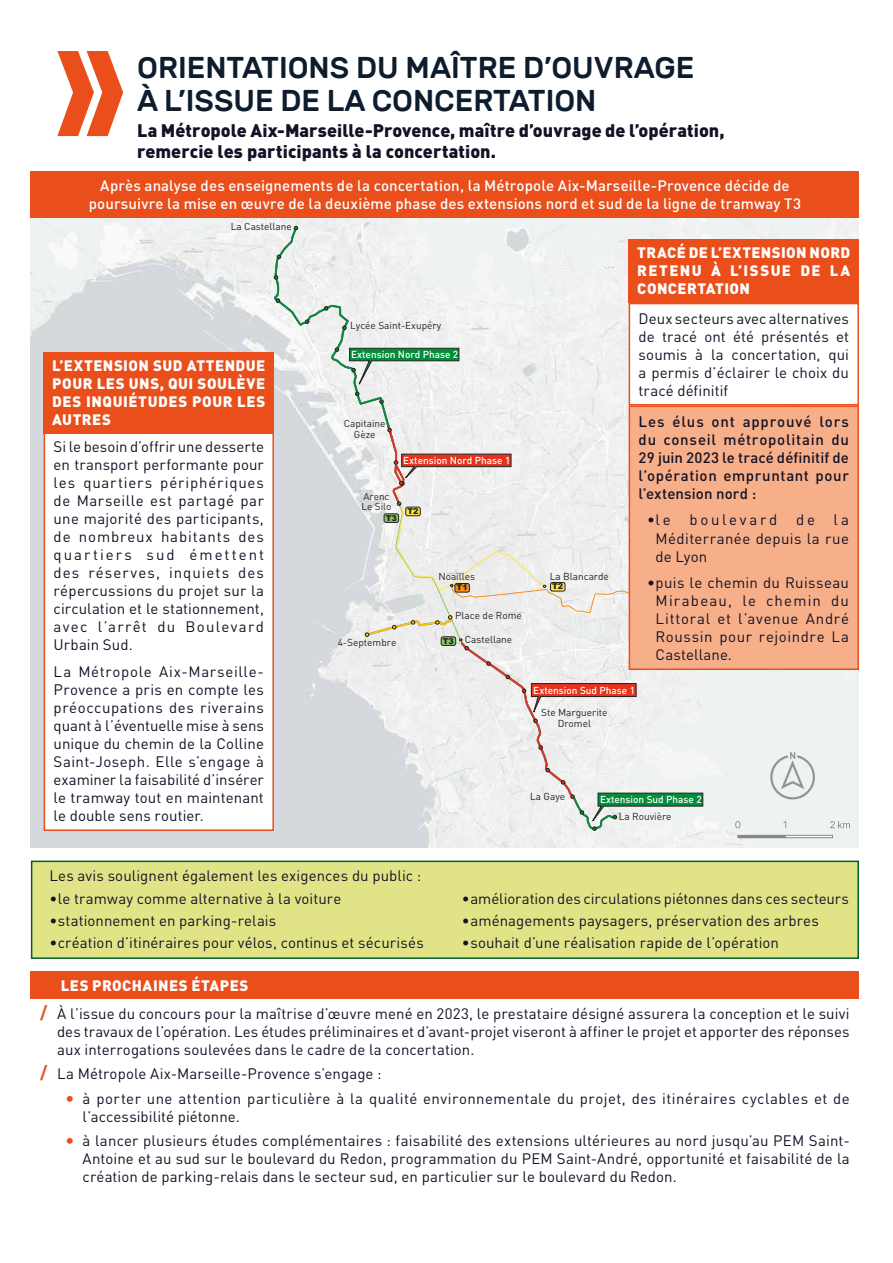
<style>
.page{position:relative;width:893px;height:1263px;background:#fff}
.page>*{position:absolute;margin:0;border:0;box-sizing:border-box;transform-origin:0 0}
.t1{font:500 30px/33px "Rubik";color:#0d1d2d}
.t2{font:900 18px/21.6px "DIN Pro";color:#131125}
.t3{font:15px/18px "DIN Pro";letter-spacing:.01em;color:#131125;text-align:justify}
.t4{font:500 15px/18px "DIN Pro";letter-spacing:.005em;color:#fff;text-align:center}
.t5{font:900 15px/18px "DIN Pro";letter-spacing:.035em;color:#fff;text-align:justify}
.t6{font:15px/18px "DIN Pro";letter-spacing:.03em;color:#131125}
.t7{font:500 15px/18px "DIN Pro";letter-spacing:.035em;color:#131125;text-align:justify}
.t8{font:10.05px/10.8px "DIN Pro";color:#232321;text-align:center}
.t9{font:500 10.05px "DIN Pro";color:#fff}
.t10{font:900 8.1px "Arial";color:#222221}
.s1{font-weight:700;font-size:18px;color:#e94e1b}
</style>
<div class="page">
<img style="left:31px;top:217px;width:828px;height:631px">
<div style="left:737px;top:835px;width:96px;height:3px;border:1px solid #878787"></div>
<svg style="left:735px;top:821px;width:5px;height:7px"></svg>
<svg style="left:783px;top:821px;width:3px;height:7px"></svg>
<svg style="left:830px;top:821px;width:20px;height:7px"></svg>
<svg style="left:273px;top:225px;width:430px;height:606px"></svg>
<div style="left:455px;top:583px;width:14px;height:9px;background:#f68e1e;border-radius:2px"></div>
<div style="left:455px;top:583px;width:14px;height:9px;border:1px solid #222221;border-radius:2px"></div>
<svg style="left:770px;top:752px;width:45px;height:47px;background:#dadddc"></svg>
<svg style="left:57px;top:51px;width:66px;height:85px"></svg>
<div style="left:31px;top:171px;width:828px;height:46px;background:#e94e1b"></div>
<div style="left:629px;top:304px;width:229px;height:101px;background:#fff"></div>
<div style="left:629px;top:303px;width:230px;height:102px;border:2px solid #e94e1b"></div>
<div style="left:629px;top:239px;width:230px;height:64px;background:#e94e1b"></div>
<div style="left:629px;top:406px;width:229px;height:263px;background:#f6af89"></div>
<div style="left:629px;top:405px;width:230px;height:265px;border:2px solid #e94e1b"></div>
<div style="left:44px;top:432px;width:229px;height:398px;background:#fff"></div>
<div style="left:44px;top:432px;width:230px;height:399px;border:2px solid #e94e1b"></div>
<div style="left:44px;top:352px;width:230px;height:82px;background:#e94e1b"></div>
<div style="left:31px;top:971px;width:828px;height:28px;background:#e94e1b"></div>
<div style="left:32px;top:861px;width:826px;height:97px;background:#e0e486"></div>
<div style="left:31px;top:860px;width:828px;height:99px;border:2px solid #00612b"></div>
<h1 class="t1" style="left:137px;top:52px;width:559px">ORIENTATIONS DU MAÎTRE D’OUVRAGE<br>À L’ISSUE DE LA CONCERTATION</h1>
<p class="t2" style="left:137px;top:117px;width:589px">La Métropole Aix-Marseille-Provence, maître d’ouvrage de l’opération, remercie les participants à la concertation.</p>
<p class="t4" style="left:89px;top:176px;width:714px">Après analyse des enseignements de la concertation, la Métropole Aix-Marseille-Provence décide de poursuivre la mise en œuvre de la deuxième phase des extensions nord et sud de la ligne de tramway T3</p>
<p class="t8" style="left:231px;top:220px;width:62px">La Castellane</p>
<p class="t5" style="left:52px;top:355px;width:215px">L’EXTENSION SUD ATTENDUE POUR LES UNS, QUI SOULÈVE DES INQUIÉTUDES POUR LES AUTRES</p>
<p class="t3" style="left:54px;top:436px;width:212px">Si le besoin d’offrir une desserte en transport performante pour les quartiers périphériques de Marseille est partagé par une majorité des participants, de nombreux habitants des quartiers sud émettent des réserves, inquiets des répercussions du projet sur la circulation et le stationnement, avec l’arrêt du Boulevard Urbain Sud.</p>
<p class="t3" style="left:54px;top:661px;width:212px;text-align:left">La Métropole Aix-Marseille-<br>Provence a pris en compte les préoccupations des riverains quant à l’éventuelle mise à sens unique du chemin de la Colline<br>Saint-Joseph. Elle s’engage à examiner la faisabilité d’insérer le tramway tout en maintenant le double sens routier.</p>
<p class="t8" style="left:350px;top:319px;width:93px">Lycée Saint-Exupéry</p>
<p class="t9" style="left:351px;top:347px;width:109px">Extension Nord Phase 2</p>
<p class="t8" style="left:344px;top:417px;width:43px">Capitaine<br>Gèze</p>
<p class="t9" style="left:403px;top:452px;width:109px">Extension Nord Phase 1</p>
<p class="t8" style="left:361px;top:490px;width:32px;line-height:10.1px;text-align:left">Arenc<br>Le Silo</p>
<p class="t10" style="left:386px;top:512px;width:13px">T3</p>
<p class="t10" style="left:407px;top:505px;width:13px">T2</p>
<p class="t8" style="left:338px;top:636px;width:60px">4-Septembre</p>
<p class="t8" style="left:438px;top:570px;width:38px">Noailles</p>
<p class="t8" style="left:550px;top:570px;width:61px">La Blancarde</p>
<p class="t10" style="left:456px;top:582px;width:13px">T1</p>
<p class="t8" style="left:455px;top:609px;width:68px">Place de Rome</p>
<p class="t10" style="left:443px;top:635px;width:13px">T3</p>
<p class="t8" style="left:465px;top:633px;width:49px">Castellane</p>
<p class="t10" style="left:552px;top:581px;width:13px">T2</p>
<p class="t5" style="left:637px;top:242px;width:215px">TRACÉ DE L’EXTENSION NORD RETENU À L’ISSUE DE LA CONCERTATION</p>
<p class="t3" style="left:639px;top:308px;width:212px">Deux secteurs avec alternatives de tracé ont été présentés et soumis à la concertation, qui a permis d’éclairer le choix du tracé définitif</p>
<p class="t7" style="left:639px;top:412px;width:212px">Les élus ont approuvé lors du conseil métropolitain du 29 juin 2023 le tracé définitif de l’opération empruntant pour l’extension nord :</p>
<p class="t3" style="left:656px;top:510px;width:195px;text-indent:-9px">•le boulevard de la Méditerranée depuis la rue de Lyon</p>
<p class="t3" style="left:656px;top:572px;width:195px;text-indent:-9px">•puis le chemin du Ruisseau Mirabeau, le chemin du Littoral et l’avenue André Roussin pour rejoindre La Castellane.</p>
<p class="t10" style="left:698px;top:579px;width:13px">T1</p>
<p class="t8" style="left:695px;top:589px;width:53px">Les Caillols</p>
<p class="t9" style="left:533px;top:682px;width:103px">Extension Sud Phase 1</p>
<p class="t8" style="left:541px;top:706px;width:68px">Ste Marguerite<br>Dromel</p>
<p class="t8" style="left:530px;top:790px;width:37px">La Gaye</p>
<p class="t9" style="left:600px;top:792px;width:103px">Extension Sud Phase 2</p>
<p class="t8" style="left:619px;top:810px;width:54px">La Rouvière</p>
<p class="t3" style="left:49px;top:865px;width:374px">Les avis soulignent également les exigences du public :</p>
<p class="t3" style="left:49px;top:888px;width:294px">•le tramway comme alternative à la voiture</p>
<p class="t3" style="left:49px;top:910px;width:228px">•stationnement en parking‑relais</p>
<p class="t3" style="left:49px;top:932px;width:376px">•création d’itinéraires pour vélos, continus et sécurisés</p>
<p class="t5" style="left:61px;top:974px;width:189px">LES PROCHAINES ÉTAPES</p>
<p class="t3" style="left:462px;top:888px;width:388px">•amélioration des circulations piétonnes dans ces secteurs</p>
<p class="t3" style="left:462px;top:910px;width:358px">•aménagements paysagers, préservation des arbres</p>
<p class="t3" style="left:462px;top:932px;width:319px">•souhait d’une réalisation rapide de l’opération</p>
<p class="t3" style="left:57px;top:1003px;width:794px;text-indent:-17px"><span class="s1">/</span> À l’issue du concours pour la maîtrise d’œuvre mené en 2023, le prestataire désigné assurera la conception et le suivi des travaux de l’opération. Les études préliminaires et d’avant- projet viseront à affiner le projet et apporter des réponses aux interrogations soulevées dans le cadre de la concertation.</p>
<p class="t3" style="left:40px;top:1063px;width:343px"><span class="s1">/</span> La Métropole Aix-Marseille-Provence s’engage :</p>
<p class="t6" style="left:83px;top:1088px;width:769px;text-indent:-17px"><span class="s1">•</span> à porter une attention particulière à la qualité environnementale du projet, des itinéraires cyclables et de l’accessibilité piétonne.</p>
<p class="t3" style="left:83px;top:1130px;width:768px;text-align:left;text-indent:-17px"><span class="s1">•</span> à lancer plusieurs études complémentaires : faisabilité des extensions ultérieures au nord jusqu’au PEM Saint-<br>Antoine et au sud sur le boulevard du Redon, programmation du PEM Saint-André, opportunité et faisabilité de la création de parking- relais dans le secteur sud, en particulier sur le boulevard du Redon.</p>
</div>
